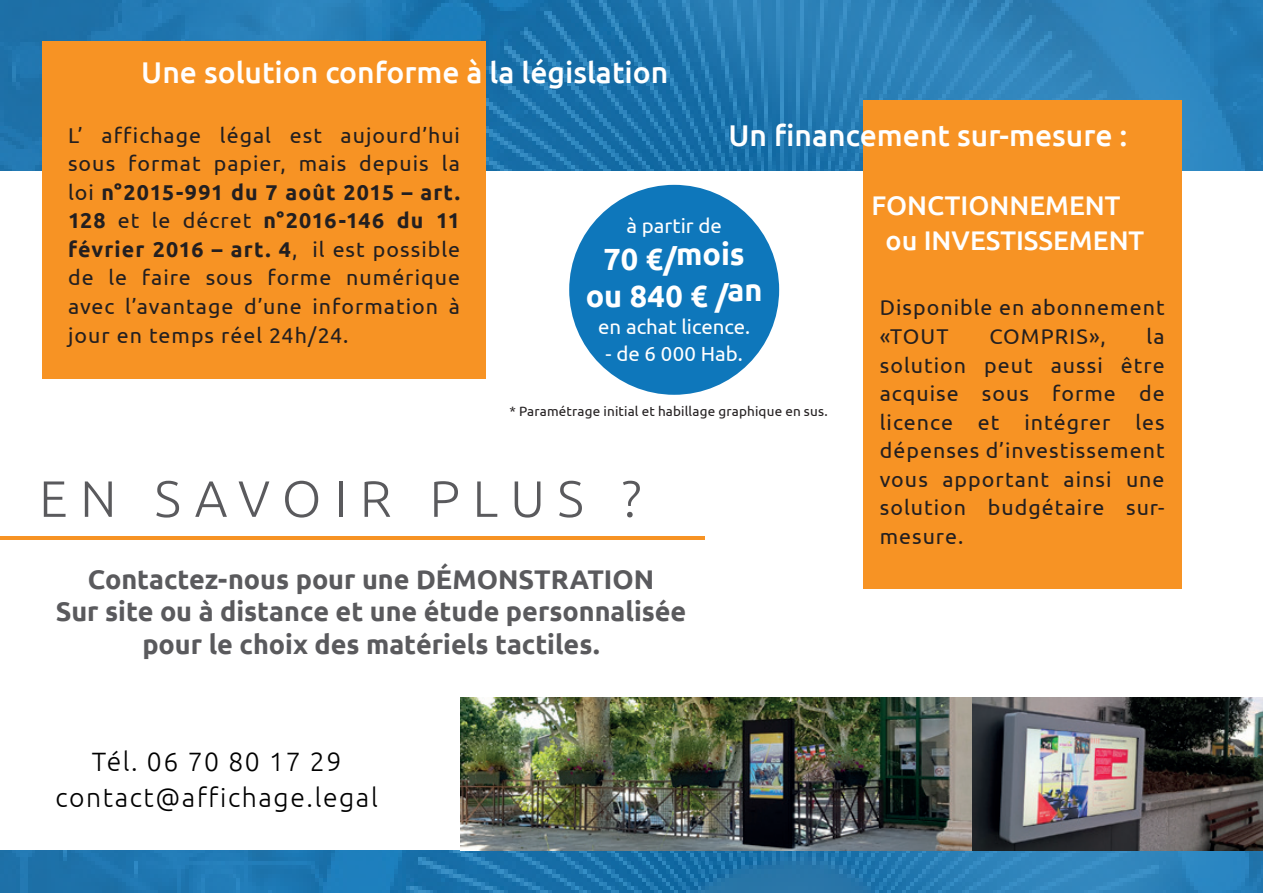
<style>
.page{position:relative;width:1263px;height:893px;background:#fff}
.page>*{position:absolute;margin:0;border:0;box-sizing:border-box;transform-origin:0 0}
.t1{font:300 51px "Ubuntu";letter-spacing:.25em;color:#5a5a5d}
.t2{font:700 30.6px/39.3px "Ubuntu";color:#fff;text-align:center}
.t3{font:500 30px "Ubuntu";color:#fff}
.t4{font:700 27px/32.4px "Ubuntu";color:#5a5a5d;text-align:center}
.t5{font:500 27px/34.5px "Ubuntu";color:#fff}
.t6{font:300 26.55px/36px "Ubuntu";letter-spacing:.06em;color:#000;text-align:center}
.t7{font:21.45px/28.5px "Ubuntu";letter-spacing:.05em;color:#231f20;text-align:justify}
.t8{font:20.4px "Ubuntu";color:#fff}
.t9{font:13.5px "Ubuntu";letter-spacing:.01em;color:#231f20}
.s1{font-weight:700}
</style>
<div class="page">
<svg style="left:0;top:850px;width:1263px;height:43px;background:#2379b1"></svg>
<svg style="left:0;top:0;width:1263px;height:170px;background:#247bb3"></svg>
<div style="left:43px;top:41px;width:443px;height:337px;background:#f79324"></div>
<div style="left:863px;top:100px;width:319px;height:488px;background:#f79324"></div>
<img style="left:460px;top:697px;width:512px;height:153px">
<img style="left:972px;top:697px;width:291px;height:153px">
<hr style="left:0;top:536px;width:705px;height:4px;background:#f79324">
<div style="left:569px;top:185px;width:210px;height:210px;background:#0e77bb;border-radius:50%"></div>
<h3 class="t3" style="left:141px;top:54px;width:529px">Une solution conforme à la législation</h3>
<h3 class="t3" style="left:728px;top:117px;width:400px">Un financement sur-mesure :</h3>
<p class="t7" style="left:68px;top:120px;width:394px">L’ affichage légal est aujourd’hui sous format papier, mais depuis la loi <span class="s1">n°2015-991 du 7 août 2015 – art.<br>128</span> et le décret <span class="s1">n°2016-146 du 11 février 2016 – art. 4</span>, il est possible de le faire sous forme numérique avec l’avantage d’une information à jour en temps réel 24h/24.</p>
<p class="t5" style="left:885px;top:187px;width:260px;text-indent:-14px">FONCTIONNEMENT ou INVESTISSEMENT</p>
<p class="t8" style="left:626px;top:213px;width:97px">à partir de</p>
<h2 class="t2" style="left:586px;top:236px;width:178px">70 €/mois ou 840 € /an</h2>
<p class="t8" style="left:598px;top:314px;width:153px">en achat licence.</p>
<p class="t8" style="left:605px;top:341px;width:139px">- de 6 000 Hab.</p>
<p class="t7" style="left:880px;top:293px;width:286px">Disponible en abonnement «TOUT</p>
<p class="t7" style="left:880px;top:321px;width:286px;text-indent:267px">la solution peut aussi être acquise sous forme de licence et intégrer les dépenses d’investissement vous apportant ainsi une solution budgétaire sur&shy;mesure.</p>
<p class="t7" style="left:989px;top:321px;width:118px">COMPRIS»,</p>
<p class="t9" style="left:509px;top:403px;width:320px">* Paramétrage initial et habillage graphique en sus.</p>
<h1 class="t1" style="left:39px;top:468px;width:604px">EN SAVOIR PLUS ?</h1>
<p class="t4" style="left:56px;top:563px;width:632px">Contactez-nous pour une DÉMONSTRATION<br>Sur site ou à distance et une étude personnalisée pour le choix des matériels tactiles.</p>
<p class="t6" style="left:55px;top:743px;width:324px">Tél. 06 70 80 17 29 contact@affichage.legal</p>
</div>
